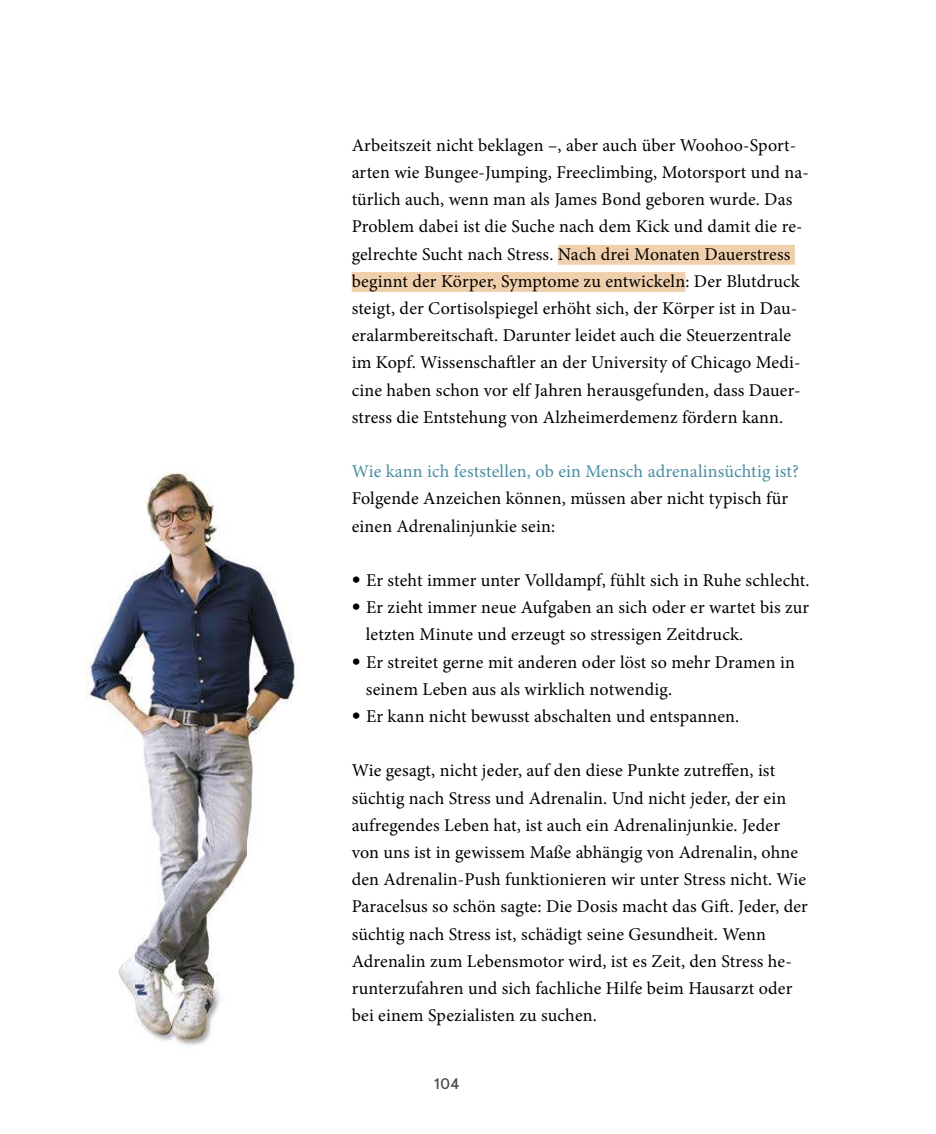
<style>
.page{position:relative;width:936px;height:1134px;background:#fff}
.page>*{position:absolute;margin:0;border:0;box-sizing:border-box;transform-origin:0 0}
.t1{font:18px/27.2px "Minion Pro";letter-spacing:.01em;color:#000}
.t2{font:18px "Minion Pro";letter-spacing:.005em;color:#488da1}
.t3{font:16px "Halis GR";color:#484848}
.s1{font-family:"Avenir LT Std"}
</style>
<div class="page">
<div style="left:558px;top:245px;width:236px;height:20px;background:#f0d0ac"></div>
<div style="left:351px;top:272px;width:334px;height:20px;background:#f0d0ac"></div>
<img style="left:135px;top:472px;width:111px;height:519px">
<img style="left:86px;top:579px;width:49px;height:151px">
<img style="left:246px;top:565px;width:53px;height:293px">
<img style="left:118px;top:954px;width:17px;height:46px">
<img style="left:135px;top:991px;width:85px;height:55px">
<p class="t1" style="left:351px;top:132px;width:459px">Arbeitszeit nicht beklagen –, aber auch über Woohoo-Sport&shy;arten wie Bungee-Jumping, Freeclimbing, Motorsport und na&shy;türlich auch, wenn man als James Bond geboren wurde. Das Problem dabei ist die Suche nach dem Kick und damit die re&shy;gelrechte Sucht nach Stress. Nach drei Monaten Dauerstress beginnt der Körper, Symptome zu entwickeln: Der Blutdruck steigt, der Cortisolspiegel erhöht sich, der Körper ist in Dau&shy;eralarmbereitschat. Darunter leidet auch die Steuerzentrale im Kopf. Wissenschatler an der University of Chicago Medi&shy;cine haben schon vor elf Jahren herausgefunden, dass Dauer&shy;stress die Entstehung von Alzheimerdemenz fördern kann.</p>
<p class="t2" style="left:351px;top:463px;width:449px">Wie kann ich feststellen, ob ein Mensch adrenalinsüchtig ist?</p>
<p class="t1" style="left:351px;top:486px;width:438px">Folgende Anzeichen können, müssen aber nicht typisch für einen Adrenalinjunkie sein:</p>
<p class="t1" style="left:351px;top:568px;width:459px"><span class="s1">•</span> Er steht immer unter Volldampf, fühlt sich in Ruhe schlecht.</p>
<p class="t1" style="left:366px;top:595px;width:445px;text-indent:-14px"><span class="s1">•</span> Er zieht immer neue Aufgaben an sich oder er wartet bis zur letzten Minute und erzeugt so stressigen Zeitdruck.</p>
<p class="t1" style="left:366px;top:649px;width:430px;text-indent:-14px"><span class="s1">•</span> Er streitet gerne mit anderen oder löst so mehr Dramen in seinem Leben aus als wirklich notwendig.</p>
<p class="t1" style="left:351px;top:704px;width:389px"><span class="s1">•</span> Er kann nicht bewusst abschalten und entspannen.</p>
<p class="t1" style="left:351px;top:758px;width:457px">Wie gesagt, nicht jeder, auf den diese Punkte zutrefen, ist süchtig nach Stress und Adrenalin. Und nicht jeder, der ein aufregendes Leben hat, ist auch ein Adrenalinjunkie. Jeder von uns ist in gewissem Maße abhängig von Adrenalin, ohne den Adrenalin-Push funktionieren wir unter Stress nicht. Wie Paracelsus so schön sagte: Die Dosis macht das Git. Jeder, der süchtig nach Stress ist, schädigt seine Gesundheit. Wenn Adrenalin zum Lebensmotor wird, ist es Zeit, den Stress he&shy;runterzufahren und sich fachliche Hilfe beim Hausarzt oder bei einem Spezialisten zu suchen.</p>
<p class="t3" style="left:434px;top:1074px;width:27px">104</p>
</div>
